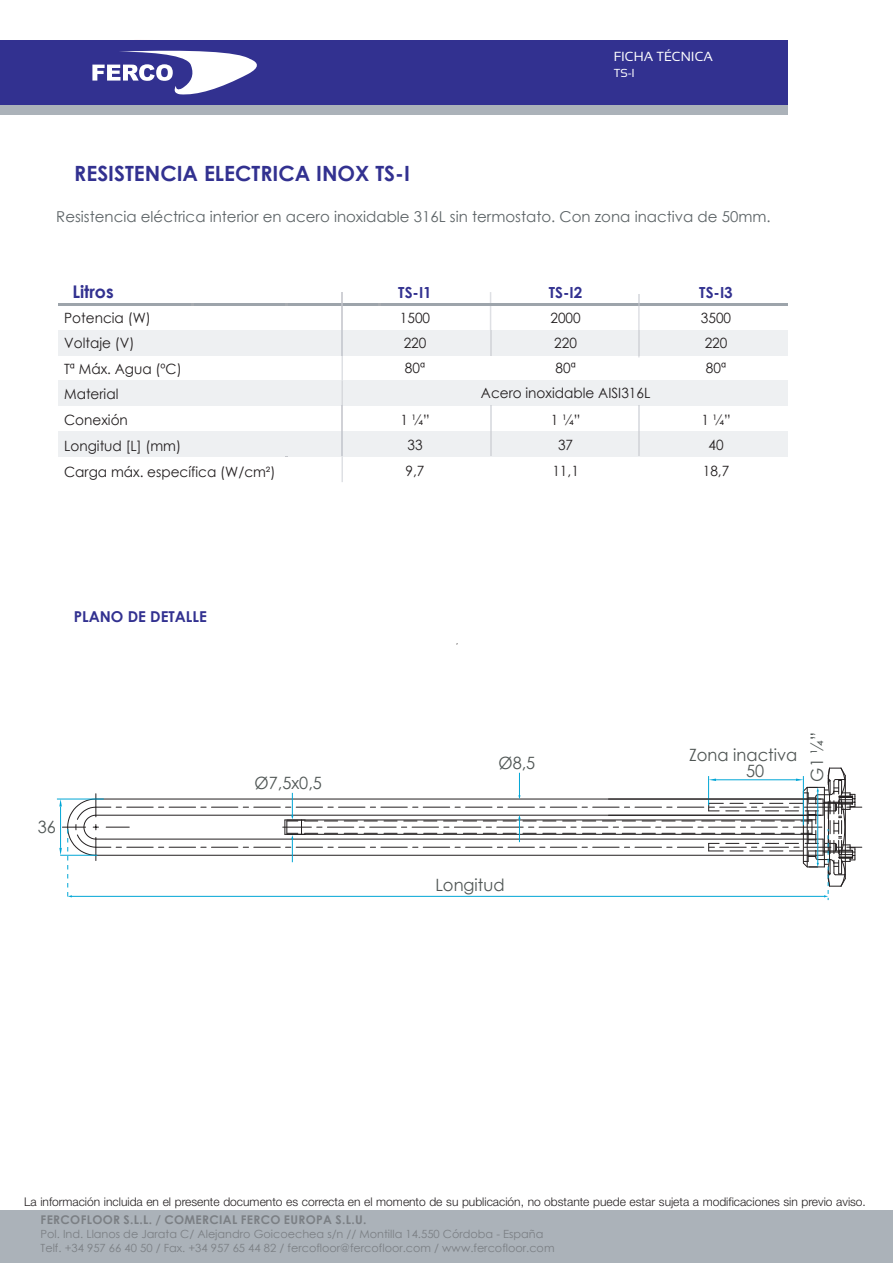
<style>
.page{position:relative;width:893px;height:1263px;background:#fff}
.page>*{position:absolute;margin:0;border:0;box-sizing:border-box;transform-origin:0 0}
.t1{font:700 21px "Century Gothic";color:#323190}
.t2{font:700 17.4px "Century Gothic";color:#323190}
.t3{font:16.95px "Century Gothic";color:#4f5554;scale:.96 1}
.t4{font:700 15.3px "Century Gothic";color:#323190}
.t5{font:15px "Century Gothic";color:#5d6467}
.t6{font:700 15px "Century Gothic";color:#323190}
.t7{font:14.1px/25.7px "Century Gothic";color:#231f20;text-align:center;scale:.96 1}
.t8{font:13.2px "Sansation";color:#fff}
.t9{font:300 12px "Helvetica Neue";color:#231f20}
.t10{font:700 12px "Century Gothic";letter-spacing:.03em;color:#7b7f84}
.t11{font:11.55px "Sansation";color:#fff}
.t12{font:11.25px/13.4px "Century Gothic";color:#7b7f84}
</style>
<div class="page">
<div style="left:1px;top:1210px;width:892px;height:53px;background:#abb2b9"></div>
<div style="left:0;top:40px;width:787px;height:68px;background:#323190"></div>
<div style="left:0;top:106px;width:787px;height:9px;background:#abb2b9"></div>
<svg style="left:92px;top:50px;width:165px;height:45px"></svg>
<div style="left:58px;top:381px;width:729px;height:25px;background:#eef0f2"></div>
<div style="left:58px;top:431px;width:729px;height:26px;background:#eef0f2"></div>
<div style="left:58px;top:330px;width:729px;height:25px;background:#eef0f2"></div>
<hr style="left:638px;top:406px;width:2px;height:25px;background:#dee0e4">
<hr style="left:638px;top:431px;width:2px;height:25px;background:#d7d9dd">
<svg style="left:490px;top:292px;width:1px;height:63px"></svg>
<hr style="left:58px;top:304px;width:729px;height:2px;background:#9da4ab">
<hr style="left:341px;top:355px;width:2px;height:26px;background:#dee0e4">
<hr style="left:341px;top:457px;width:2px;height:25px;background:#dee0e4">
<hr style="left:341px;top:381px;width:2px;height:25px;background:#d7d9dd">
<svg style="left:490px;top:405px;width:1px;height:51px"></svg>
<hr style="left:638px;top:306px;width:2px;height:24px;background:#dee0e4">
<hr style="left:638px;top:330px;width:2px;height:25px;background:#d7d9dd">
<svg style="left:638px;top:294px;width:2px;height:12px"></svg>
<hr style="left:341px;top:406px;width:2px;height:25px;background:#d0d1d6">
<hr style="left:341px;top:431px;width:2px;height:25px;background:#cbced4">
<hr style="left:341px;top:306px;width:2px;height:24px;background:#d0d1d6">
<hr style="left:341px;top:330px;width:2px;height:25px;background:#cbced4">
<svg style="left:341px;top:292px;width:2px;height:14px"></svg>
<hr style="left:96px;top:815px;width:727px;height:1px;background:#231f20">
<hr style="left:96px;top:799px;width:727px;height:1px;background:#231f20">
<hr style="left:96px;top:855px;width:707px;height:1px;background:#231f20">
<hr style="left:96px;top:839px;width:727px;height:1px;background:#231f20">
<hr style="left:57px;top:799px;width:47px;height:1px;background:#00a6d6">
<hr style="left:71px;top:896px;width:754px;height:1px;background:#00a6d6">
<svg style="left:59px;top:794px;width:94px;height:104px"></svg>
<svg style="left:159px;top:768px;width:703px;height:132px"></svg>
<h1 class="t1" style="left:74px;top:158px;width:337px">RESISTENCIA ELECTRICA INOX TS-I</h1>
<p class="t8" style="left:614px;top:49px;width:101px">FICHA TÉCNICA</p>
<p class="t11" style="left:614px;top:67px;width:23px">TS-I</p>
<p class="t5" style="left:56px;top:207px;width:716px">Resistencia eléctrica interior en acero inoxidable 316L sin termostato. Con zona inactiva de 50mm.</p>
<p class="t2" style="left:72px;top:279px;width:43px">Litros</p>
<p class="t7" style="left:64px;top:305px;width:92px">Potencia (W)</p>
<p class="t7" style="left:64px;top:330px;width:75px">Voltaje (V)</p>
<p class="t7" style="left:64px;top:356px;width:124px;text-align:left">Tª Máx. Agua (ºC)<br>Material<br>Conexión<br>Longitud [L] (mm)</p>
<p class="t7" style="left:64px;top:458px;width:222px">Carga máx. específica (W/cm²)</p>
<p class="t6" style="left:74px;top:605px;width:135px">PLANO DE DETALLE</p>
<p class="t3" style="left:38px;top:815px;width:20px">36</p>
<p class="t3" style="left:255px;top:771px;width:72px">Ø7,5x0,5</p>
<p class="t4" style="left:398px;top:280px;width:35px">TS-I1</p>
<p class="t4" style="left:549px;top:280px;width:35px">TS-I2</p>
<p class="t4" style="left:699px;top:280px;width:35px">TS-I3</p>
<p class="t7" style="left:400px;top:305px;width:33px">1500</p>
<p class="t7" style="left:405px;top:355px;width:23px">80ª</p>
<p class="t7" style="left:404px;top:330px;width:25px">220</p>
<p class="t7" style="left:550px;top:305px;width:33px">2000</p>
<p class="t7" style="left:481px;top:356px;width:178px;line-height:24.9px">80ª<br>Acero inoxidable AISI316L</p>
<p class="t7" style="left:554px;top:330px;width:25px">220</p>
<p class="t7" style="left:701px;top:305px;width:33px">3500</p>
<p class="t7" style="left:706px;top:355px;width:23px">80ª</p>
<p class="t7" style="left:705px;top:330px;width:25px">220</p>
<p class="t7" style="left:400px;top:407px;width:32px">1 ¼”<br>33</p>
<p class="t7" style="left:551px;top:407px;width:32px">1 ¼”<br>37</p>
<p class="t7" style="left:701px;top:407px;width:32px">1 ¼”<br>40</p>
<p class="t7" style="left:406px;top:458px;width:21px">9,7</p>
<p class="t7" style="left:552px;top:458px;width:29px">11,1</p>
<p class="t7" style="left:703px;top:458px;width:29px">18,7</p>
<p class="t3" style="left:498px;top:751px;width:40px">Ø8,5</p>
<p class="t3" style="left:435px;top:873px;width:74px">Longitud</p>
<p class="t3" style="left:689px;top:743px;width:114px">Zona inactiva</p>
<p class="t3" style="left:746px;top:759px;width:20px">50</p>
<p class="t3" style="left:805px;top:782px;width:53px;rotate:-90deg">G1 ¼”</p>
<p class="t9" style="left:24px;top:1194px;width:843px">La información incluida en el presente documento es correcta en el momento de su publicación, no obstante puede estar sujeta a modificaciones sin previo aviso.</p>
<p class="t10" style="left:41px;top:1210px;width:327px">FERCOFLOOR S.L.L. / COMERCIAL FERCO EUROPA S.L.U.</p>
<p class="t12" style="left:41px;top:1227px;width:515px">Pol. Ind. Llanos de Jarata C/ Alejandro Goicoechea s/n // Montilla 14.550 Córdoba - España<br>Telf. +34 957 66 40 50 / Fax. +34 957 65 44 82 / fercofloor@fercofloor.com / www.fercofloor.com</p>
</div>
